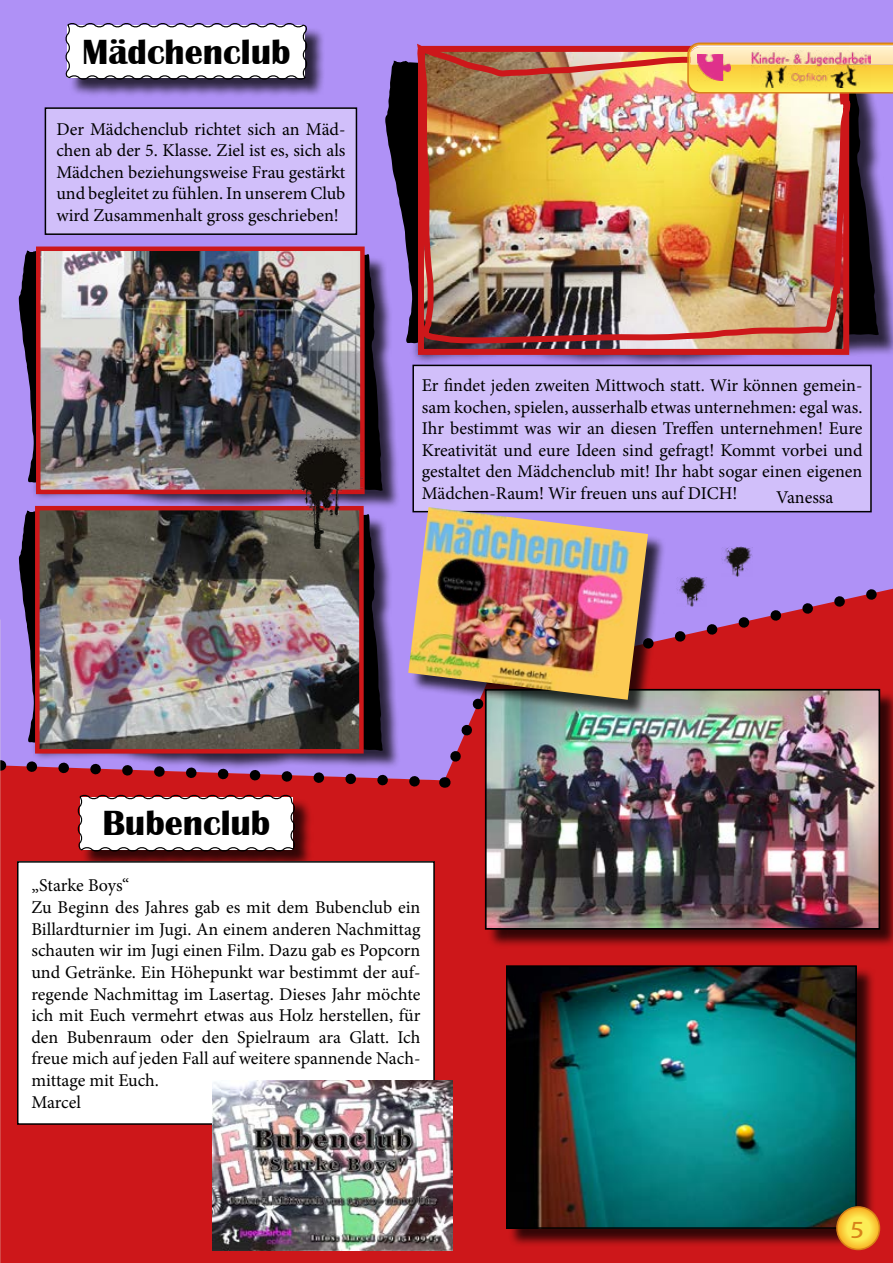
<style>
.page{position:relative;width:893px;height:1263px;background:#fff}
.page>*{position:absolute;margin:0;border:0;box-sizing:border-box;transform-origin:0 0}
.t1{font:700 36px "Britannic";color:#000}
.t2{font:27px "Myriad Pro";color:#d88219;scale:1.11 1}
.t3{font:18px/21.6px "Minion Pro";color:#000;text-align:justify}
</style>
<div class="page">
<div style="left:0;top:0;width:893px;height:589px;background:#af91f6"></div>
<div style="left:21px;top:253px;width:380px;height:258px;background:#000;opacity:.75"></div>
<svg style="left:18px;top:239px;width:365px;height:254px;background:#564779"></svg>
<div style="left:0;top:589px;width:893px;height:674px;background:#cd171a"></div>
<svg style="left:667px;top:579px;width:226px;height:105px;background:#be3a5a"></svg>
<img style="left:41px;top:251px;width:319px;height:238px">
<div style="left:36px;top:246px;width:329px;height:248px;border:4px solid #cd171a"></div>
<div style="left:45px;top:108px;width:311px;height:126px;background:#d1bffa"></div>
<div style="left:45px;top:107px;width:312px;height:128px;border:2px solid #000"></div>
<div style="left:487px;top:691px;width:406px;height:257px;background:#000;opacity:.75"></div>
<img style="left:488px;top:692px;width:389px;height:235px">
<div style="left:485px;top:689px;width:395px;height:241px;border:2px solid #000"></div>
<div style="left:508px;top:967px;width:368px;height:280px;background:#000;opacity:.75"></div>
<img style="left:509px;top:968px;width:345px;height:258px">
<div style="left:506px;top:965px;width:351px;height:264px;border:2px solid #000"></div>
<div style="left:389px;top:51px;width:504px;height:316px;background:#000;opacity:.75"></div>
<svg style="left:384px;top:46px;width:495px;height:300px;background:#453961"></svg>
<div style="left:68px;top:26px;width:257px;height:72px;background:#000;opacity:.75"></div>
<svg style="left:64px;top:21px;width:245px;height:60px"></svg>
<div style="left:80px;top:798px;width:234px;height:72px;background:#000;opacity:.75"></div>
<svg style="left:21px;top:673px;width:476px;height:180px"></svg>
<div style="left:21px;top:513px;width:380px;height:258px;background:#000;opacity:.75"></div>
<svg style="left:19px;top:499px;width:364px;height:254px;background:#4c3f6b"></svg>
<img style="left:40px;top:511px;width:319px;height:237px">
<div style="left:35px;top:506px;width:329px;height:247px;border:4px solid #cd171a"></div>
<img style="left:415px;top:0;width:437px;height:365px">
<img style="left:287px;top:429px;width:76px;height:120px">
<img style="left:721px;top:546px;width:31px;height:31px">
<img style="left:676px;top:576px;width:31px;height:31px">
<div style="left:18px;top:862px;width:416px;height:262px;background:#fff"></div>
<div style="left:17px;top:861px;width:418px;height:264px;border:2px solid #000"></div>
<div style="left:413px;top:365px;width:458px;height:147px;background:#d1bffa"></div>
<div style="left:412px;top:365px;width:460px;height:147px;border:2px solid #000"></div>
<img style="left:213px;top:1080px;width:239px;height:170px">
<div style="left:410px;top:510px;width:257px;height:208px;background:#000;opacity:.75"></div>
<img style="left:408px;top:507px;width:240px;height:193px">
<svg style="left:687px;top:43px;width:206px;height:51px;background:#f2c744"></svg>
<img style="left:690px;top:56px;width:203px;height:8px">
<img style="left:690px;top:45px;width:203px;height:11px">
<svg style="left:837px;top:1207px;width:42px;height:42px"></svg>
<div style="left:836px;top:1206px;width:44px;height:44px;border:2px solid #d88219;border-radius:50%"></div>
<img style="left:751px;top:50px;width:120px;height:37px">
<img style="left:697px;top:55px;width:34px;height:26px">
<h1 class="t1" style="left:82px;top:31px;width:210px">Mädchenclub</h1>
<p class="t3" style="left:56px;top:118px;width:291px">Der Mädchenclub richtet sich an Mäd&shy;chen ab der 5. Klasse. Ziel ist es, sich als Mädchen beziehungsweise Frau gestärkt und begleitet zu fühlen. In unserem Club wird Zusammenhalt gross geschrieben!</p>
<p class="t3" style="left:422px;top:375px;width:442px">Er findet jeden zweiten Mittwoch statt. Wir können gemein&shy;sam kochen, spielen, ausserhalb etwas unternehmen: egal was.<br>Ihr bestimmt was wir an diesen Treffen unternehmen! Eure Kreativität und eure Ideen sind gefragt! Kommt vorbei und gestaltet den Mädchenclub mit! Ihr habt sogar einen eigenen Mädchen-Raum! Wir freuen uns auf DICH!</p>
<p class="t3" style="left:776px;top:487px;width:59px">Vanessa</p>
<h1 class="t1" style="left:102px;top:803px;width:170px">Bubenclub</h1>
<p class="t3" style="left:31px;top:875px;width:391px;text-align:left">„Starke Boys“<br>Zu Beginn des Jahres gab es mit dem Bubenclub ein Billardturnier im Jugi. An einem anderen Nachmittag schauten wir im Jugi einen Film. Dazu gab es Popcorn und Getränke. Ein Höhepunkt war bestimmt der auf&shy;regende Nachmittag im Lasertag. Dieses Jahr möchte ich mit Euch vermehrt etwas aus Holz herstellen, für den Bubenraum oder den Spielraum ara Glatt. Ich freue mich auf jeden Fall auf weitere spannende Nach&shy;mittage mit Euch.<br>Marcel</p>
<h2 class="t2" style="left:851px;top:1210px;width:13px">5</h2>
</div>
